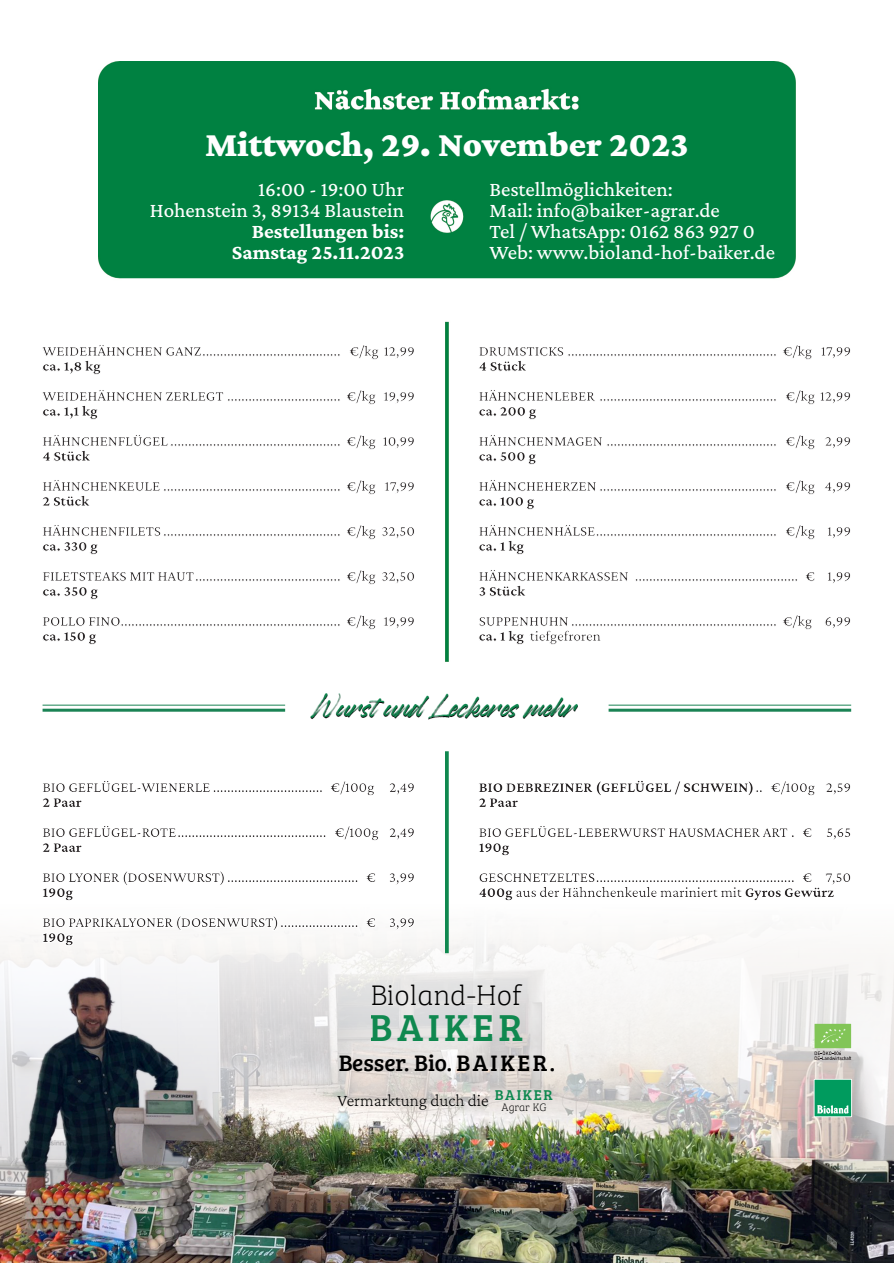
<style>
.page{position:relative;width:894px;height:1263px;background:#fff}
.page>*{position:absolute;margin:0;border:0;box-sizing:border-box;transform-origin:0 0}
.t1{font:38.85px "Bree Serif";letter-spacing:.115em;color:#0f884f}
.t2{font:900 36px "Crimson Pro";color:#fff}
.t3{font:100 28.95px "Bree Serif W01";color:#000}
.t4{font:24px "Baguette";color:#000}
.t5{font:23.1px "Bree Serif";color:#000}
.t6{font:21px/21px "Crimson Pro";color:#fff;text-align:right}
.t7{font:700 21px/21px "Crimson Pro";color:#fff;text-align:right}
.t8{font:200 17.55px "Crimson Pro";color:#000}
.t9{font:15px/15px "Crimson Pro";color:#231f20}
.t10{font:700 15px/15px "Crimson Pro";color:#231f20}
.t11{font:100 10.95px "Bree Serif W01";color:#000}
.s1{font-weight:700}
.s2{font-weight:400}
</style>
<div class="page">
<img style="left:0;top:904px;width:885px;height:71px">
<img style="left:0;top:975px;width:893px;height:288px">
<div style="left:814px;top:1024px;width:36px;height:24px;background:#82c557"></div>
<svg style="left:820px;top:1029px;width:25px;height:14px"></svg>
<svg style="left:814px;top:1051px;width:36px;height:9px"></svg>
<svg style="left:813px;top:1079px;width:38px;height:38px"></svg>
<div style="left:814px;top:1080px;width:36px;height:36px;background:#009b5e"></div>
<svg style="left:817px;top:1105px;width:31px;height:9px"></svg>
<hr style="left:445px;top:751px;width:3px;height:202px;background:#0f884f">
<hr style="left:43px;top:709px;width:242px;height:3px;background:#1a8354">
<hr style="left:43px;top:705px;width:242px;height:1px;background:#1a8354">
<hr style="left:608px;top:709px;width:242px;height:3px;background:#1a8354">
<hr style="left:608px;top:705px;width:242px;height:1px;background:#1a8354">
<img style="left:99px;top:61px;width:695px;height:601px">
<svg style="left:99px;top:343px;width:316px;height:32px"></svg>
<svg style="left:99px;top:388px;width:316px;height:32px"></svg>
<svg style="left:99px;top:433px;width:316px;height:29px"></svg>
<svg style="left:99px;top:478px;width:316px;height:29px"></svg>
<svg style="left:99px;top:523px;width:316px;height:32px"></svg>
<svg style="left:99px;top:569px;width:316px;height:31px"></svg>
<svg style="left:99px;top:614px;width:316px;height:31px"></svg>
<svg style="left:478px;top:344px;width:316px;height:28px"></svg>
<svg style="left:478px;top:388px;width:316px;height:32px"></svg>
<svg style="left:478px;top:433px;width:316px;height:32px"></svg>
<svg style="left:478px;top:478px;width:316px;height:32px"></svg>
<svg style="left:478px;top:523px;width:316px;height:32px"></svg>
<svg style="left:478px;top:568px;width:316px;height:29px"></svg>
<svg style="left:478px;top:614px;width:316px;height:31px"></svg>
<svg style="left:42px;top:915px;width:373px;height:31px"></svg>
<h2 class="t2" style="left:205px;top:124px;width:485px">Mittwoch, 29. November 2023</h2>
<h3 class="t6" style="left:150px;top:178px;width:256px">16:00 - 19:00 Uhr<br>Hohenstein 3, 89134 Blaustein</h3>
<h3 class="t7" style="left:232px;top:220px;width:174px">Bestellungen bis:<br>Samstag 25.11.2023</h3>
<h3 class="t6" style="left:489px;top:178px;width:287px;text-align:left">Bestellmöglichkeiten:<br>Mail: info@baiker-agrar.de<br>Tel / WhatsApp: 0162 863 927 0<br>Web: www.bioland-hof-baiker.de</h3>
<p class="t9" style="left:43px;top:343px;width:374px">WEIDEHÄHNCHEN GANZ ....................................... €/kg 12,99</p>
<p class="t10" style="left:43px;top:358px;width:60px">ca. 1,8 kg</p>
<p class="t9" style="left:43px;top:388px;width:374px">WEIDEHÄHNCHEN ZERLEGT ................................ €/kg 19,99</p>
<p class="t10" style="left:43px;top:403px;width:57px">ca. 1,1 kg</p>
<p class="t9" style="left:43px;top:433px;width:374px">HÄHNCHENFLÜGEL ................................................ €/kg 10,99</p>
<p class="t10" style="left:43px;top:448px;width:49px">4 Stück</p>
<p class="t9" style="left:43px;top:478px;width:374px">HÄHNCHENKEULE .................................................. €/kg 17,99</p>
<p class="t10" style="left:43px;top:493px;width:48px">2 Stück</p>
<p class="t9" style="left:43px;top:523px;width:374px">HÄHNCHENFILETS .................................................. €/kg 32,50</p>
<p class="t10" style="left:43px;top:538px;width:57px">ca. 330 g</p>
<p class="t9" style="left:43px;top:568px;width:374px">FILETSTEAKS MIT HAUT ......................................... €/kg 32,50</p>
<p class="t10" style="left:43px;top:583px;width:57px">ca. 350 g</p>
<p class="t9" style="left:43px;top:613px;width:374px">POLLO FINO .............................................................. €/kg 19,99</p>
<p class="t10" style="left:43px;top:628px;width:55px">ca. 150 g</p>
<p class="t9" style="left:478px;top:343px;width:374px">DRUMSTICKS ........................................................... €/kg 17,99</p>
<p class="t10" style="left:478px;top:358px;width:49px">4 Stück</p>
<p class="t9" style="left:478px;top:388px;width:374px">HÄHNCHENLEBER .................................................. €/kg 12,99</p>
<p class="t10" style="left:478px;top:403px;width:59px">ca. 200 g</p>
<p class="t9" style="left:478px;top:433px;width:374px">HÄHNCHENMAGEN ................................................ €/kg 2,99</p>
<p class="t10" style="left:478px;top:448px;width:59px">ca. 500 g</p>
<p class="t9" style="left:478px;top:478px;width:374px">HÄHNCHEHERZEN .................................................. €/kg 4,99</p>
<p class="t10" style="left:478px;top:493px;width:57px">ca. 100 g</p>
<p class="t9" style="left:478px;top:523px;width:374px">HÄHNCHENHÄLSE ................................................... €/kg 1,99</p>
<p class="t10" style="left:478px;top:538px;width:47px">ca. 1 kg</p>
<p class="t9" style="left:478px;top:568px;width:374px">HÄHNCHENKARKASSEN .............................................. € 1,99</p>
<p class="t10" style="left:478px;top:583px;width:48px">3 Stück</p>
<p class="t9" style="left:478px;top:613px;width:374px">SUPPENHUHN .......................................................... €/kg 6,99 <span class="s1">ca. 1 kg</span> tiefgefroren</p>
<h3 class="t4" style="left:314px;top:697px;width:266px">Wurst und Leckeres mehr</h3>
<p class="t9" style="left:43px;top:779px;width:374px">BIO GEFLÜGEL-WIENERLE ............................... €/100g 2,49</p>
<p class="t10" style="left:43px;top:794px;width:41px">2 Paar</p>
<p class="t9" style="left:43px;top:824px;width:374px">BIO GEFLÜGEL-ROTE .......................................... €/100g 2,49</p>
<p class="t10" style="left:43px;top:839px;width:41px">2 Paar</p>
<p class="t9" style="left:43px;top:869px;width:374px">BIO LYONER (DOSENWURST) ..................................... € 3,99</p>
<p class="t10" style="left:43px;top:884px;width:32px">190g</p>
<p class="t9" style="left:43px;top:914px;width:374px">BIO PAPRIKALYONER (DOSENWURST) ...................... € 3,99</p>
<p class="t10" style="left:43px;top:929px;width:32px">190g</p>
<p class="t10" style="left:478px;top:779px;width:374px">BIO DEBREZINER (GEFLÜGEL / SCHWEIN) <span class="s2">.. €/100g 2,59<br></span>2 Paar</p>
<p class="t9" style="left:478px;top:824px;width:374px">BIO GEFLÜGEL-LEBERWURST HAUSMACHER ART . € 5,65</p>
<p class="t10" style="left:478px;top:839px;width:32px">190g</p>
<p class="t9" style="left:478px;top:869px;width:374px">GESCHNETZELTES ........................................................ € 7,50<br><span class="s1">400g</span> aus der Hähnchenkeule mariniert mit <span class="s1">Gyros Gewürz</span></p>
<h3 class="t3" style="left:370px;top:983px;width:153px">Bioland-Hof</h3>
<h1 class="t1" style="left:369px;top:999px;width:154px">BAIKER</h1>
<h3 class="t5" style="left:338px;top:1046px;width:218px">Besser. Bio. BA I K E R .</h3>
<p class="t8" style="left:337px;top:1090px;width:216px">Vermarktung duch die <sup>B</sup> <sup>A</sup> <sup>I</sup> <sup>K</sup> <sup>E</sup> <sup>R</sup></p>
<p class="t11" style="left:501px;top:1103px;width:46px">Agrar KG</p>
</div>
